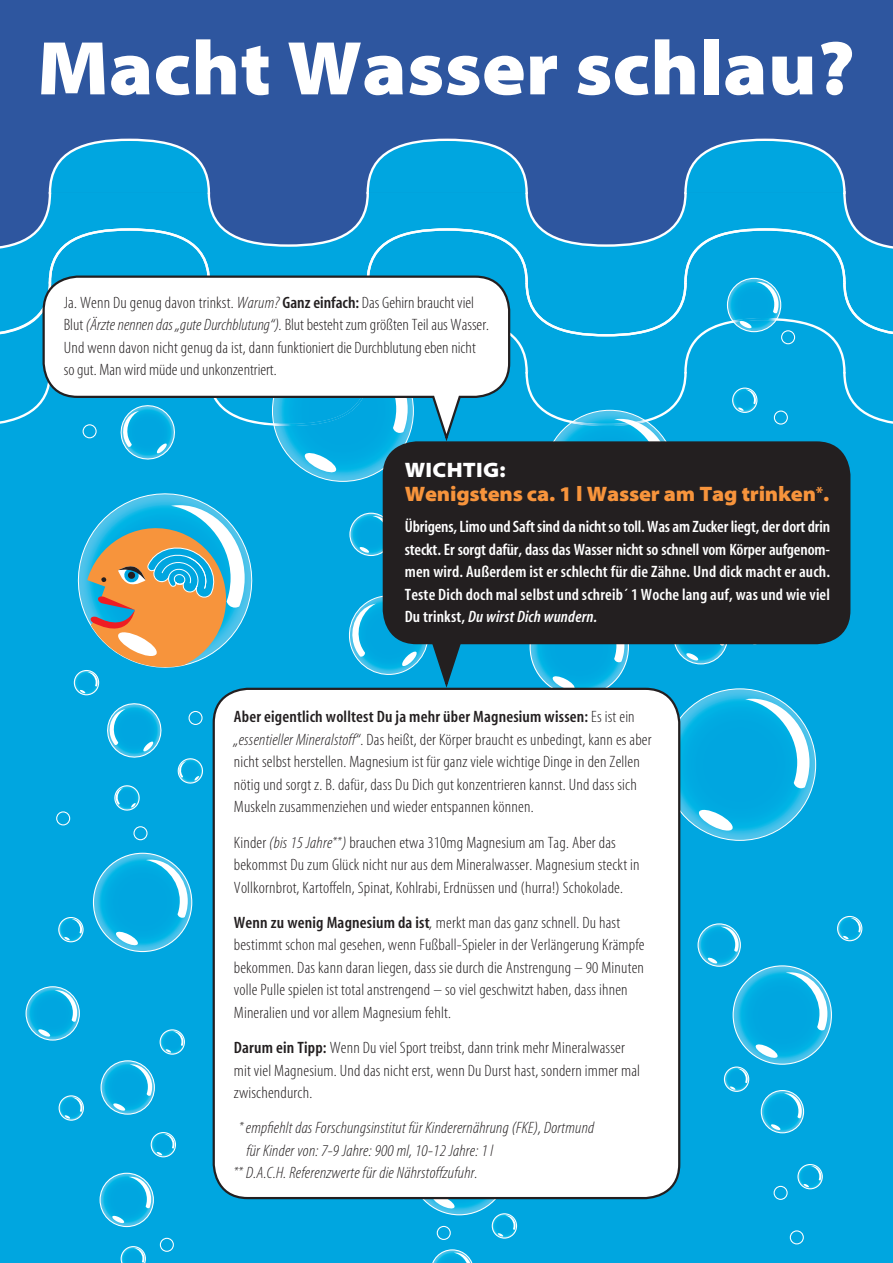
<style>
.page{position:relative;width:893px;height:1263px;background:#2e569f}
.page>*{position:absolute;margin:0;border:0;box-sizing:border-box;transform-origin:0 0}
.t1{font:76.8px "Myriad MM Black Semi Exten";color:#fff}
.t2{font:21px/24px "Myriad MM Black Semi Exten";letter-spacing:-.01em;color:#f7943c}
.t3{font:300 condensed 16.5px/22.5px "Myriad MM";letter-spacing:.01em;color:#231f20;scale:1.05 1}
.t4{font:600 condensed 16.5px/22.5px "Myriad MM";letter-spacing:.01em;color:#fff;text-align:justify}
.t5{font:italic 300 condensed 16.5px "Myriad MM";letter-spacing:.01em;color:#231f20;scale:1.05 1}
.s1{font-style:italic}
.s2{font-weight:600}
.s3{color:#fff}
</style>
<div class="page">
<div style="left:0;top:271px;width:893px;height:992px;background:#00a6e0"></div>
<img style="left:93px;top:853px;width:99px;height:98px">
<svg style="left:146px;top:860px;width:42px;height:58px"></svg>
<svg style="left:115px;top:931px;width:24px;height:15px"></svg>
<img style="left:733px;top:967px;width:98px;height:97px">
<svg style="left:786px;top:972px;width:41px;height:58px"></svg>
<svg style="left:755px;top:1043px;width:23px;height:16px"></svg>
<img style="left:410px;top:1199px;width:98px;height:16px">
<svg style="left:432px;top:1199px;width:23px;height:10px"></svg>
<img style="left:101px;top:1061px;width:52px;height:53px">
<div style="left:101px;top:1060px;width:54px;height:55px;border:1px solid #fff;border-radius:50%"></div>
<svg style="left:130px;top:1064px;width:22px;height:32px"></svg>
<svg style="left:113px;top:1103px;width:13px;height:8px"></svg>
<img style="left:100px;top:1173px;width:53px;height:53px">
<div style="left:100px;top:1173px;width:54px;height:54px;border:1px solid #fff;border-radius:50%"></div>
<svg style="left:129px;top:1177px;width:22px;height:31px"></svg>
<svg style="left:112px;top:1215px;width:13px;height:8px"></svg>
<img style="left:26px;top:987px;width:53px;height:53px">
<div style="left:26px;top:986px;width:54px;height:54px;border:1px solid #fff;border-radius:50%"></div>
<svg style="left:55px;top:990px;width:22px;height:32px"></svg>
<svg style="left:38px;top:1029px;width:13px;height:8px"></svg>
<svg style="left:432px;top:1249px;width:41px;height:14px"></svg>
<img style="left:761px;top:1090px;width:43px;height:43px">
<div style="left:761px;top:1090px;width:43px;height:43px;border:1px solid #fff;border-radius:50%"></div>
<svg style="left:784px;top:1093px;width:18px;height:25px"></svg>
<svg style="left:771px;top:1124px;width:10px;height:6px"></svg>
<img style="left:699px;top:925px;width:41px;height:41px">
<div style="left:697px;top:923px;width:44px;height:44px;border:1px solid #fff;border-radius:50%"></div>
<svg style="left:707px;top:927px;width:32px;height:37px"></svg>
<img style="left:59px;top:917px;width:24px;height:25px">
<div style="left:58px;top:917px;width:26px;height:25px;border:1px solid #fff;border-radius:50%"></div>
<svg style="left:64px;top:919px;width:18px;height:21px"></svg>
<img style="left:724px;top:1067px;width:25px;height:24px">
<div style="left:724px;top:1066px;width:25px;height:26px;border:1px solid #fff;border-radius:50%"></div>
<svg style="left:730px;top:1069px;width:18px;height:21px"></svg>
<img style="left:151px;top:1132px;width:24px;height:25px">
<div style="left:151px;top:1132px;width:25px;height:25px;border:1px solid #fff;border-radius:50%"></div>
<svg style="left:157px;top:1134px;width:17px;height:21px"></svg>
<img style="left:160px;top:1030px;width:24px;height:24px">
<div style="left:160px;top:1029px;width:25px;height:26px;border:1px solid #fff;border-radius:50%"></div>
<svg style="left:165px;top:1031px;width:18px;height:22px"></svg>
<img style="left:59px;top:1096px;width:24px;height:24px">
<div style="left:59px;top:1095px;width:25px;height:26px;border:1px solid #fff;border-radius:50%"></div>
<svg style="left:64px;top:1097px;width:18px;height:22px"></svg>
<svg style="left:107px;top:703px;width:55px;height:55px"></svg>
<svg style="left:114px;top:785px;width:26px;height:26px"></svg>
<svg style="left:177px;top:758px;width:26px;height:26px"></svg>
<svg style="left:121px;top:1246px;width:25px;height:17px"></svg>
<div style="left:74px;top:670px;width:25px;height:25px;border:1px solid #fff;border-radius:50%"></div>
<img style="left:492px;top:1214px;width:25px;height:24px">
<div style="left:492px;top:1213px;width:25px;height:25px;border:1px solid #fff;border-radius:50%"></div>
<svg style="left:498px;top:1215px;width:18px;height:22px"></svg>
<img style="left:838px;top:916px;width:24px;height:25px">
<div style="left:837px;top:916px;width:25px;height:25px;border:1px solid #fff;border-radius:50%"></div>
<svg style="left:843px;top:918px;width:18px;height:21px"></svg>
<img style="left:798px;top:1164px;width:24px;height:25px">
<div style="left:797px;top:1164px;width:26px;height:25px;border:1px solid #fff;border-radius:50%"></div>
<svg style="left:803px;top:1166px;width:18px;height:21px"></svg>
<img style="left:664px;top:689px;width:152px;height:151px;border-radius:76px">
<svg style="left:745px;top:699px;width:64px;height:89px"></svg>
<svg style="left:697px;top:808px;width:37px;height:24px"></svg>
<div style="left:56px;top:811px;width:14px;height:14px;border:1px solid #fff;border-radius:50%"></div>
<div style="left:189px;top:711px;width:14px;height:14px;border:1px solid #fff;border-radius:50%"></div>
<svg style="left:134px;top:827px;width:13px;height:13px"></svg>
<div style="left:133px;top:826px;width:15px;height:14px;border:1px solid #fff;border-radius:50%"></div>
<div style="left:160px;top:1238px;width:14px;height:14px;border:1px solid #fff;border-radius:50%"></div>
<div style="left:437px;top:1226px;width:14px;height:14px;border:1px solid #fff;border-radius:50%"></div>
<div style="left:790px;top:1230px;width:14px;height:14px;border:1px solid #fff;border-radius:50%"></div>
<div style="left:774px;top:1186px;width:14px;height:14px;border:1px solid #fff;border-radius:50%"></div>
<div style="left:214px;top:689px;width:465px;height:509px;background:#fff;border-radius:34px"></div>
<svg style="left:0;top:138px;width:893px;height:555px"></svg>
<div style="left:383px;top:441px;width:467px;height:203px;background:#231f20;border-radius:34px"></div>
<p class="t1" style="left:37px;top:28px;width:820px">Macht Wasser schlau?</p>
<p class="t3" style="left:64px;top:292px;width:407px">Ja. Wenn Du genug davon trinkst. <span class="s1">Warum?</span> <span class="s2">Ganz einfach:</span> Das Gehirn braucht viel Blut <span class="s1">(Ärzte nennen das „gute Durchblutung“).</span> Blut besteht zum größten Teil aus Wasser.<br>Und wenn davon nicht genug da ist, dann funktioniert die Durchblutung eben nicht so gut. Man wird müde und unkonzentriert.</p>
<p class="t2" style="left:405px;top:459px;width:426px"><span class="s3">WICHTIG:<br></span>Wenigstens ca. 1 l Wasser am Tag trinken<sup>*</sup>.</p>
<p class="t4" style="left:405px;top:516px;width:427px">Übrigens, Limo und Saft sind da nicht so toll. Was am Zucker liegt, der dort drin steckt. Er sorgt dafür, dass das Wasser nicht so schnell vom Körper aufgenom&shy;men wird. Außerdem ist er schlecht für die Zähne. Und dick macht er auch.<br>Teste Dich doch mal selbst und schreib´ 1 Woche lang auf, was und wie viel Du trinkst, <span class="s1">Du wirst Dich wundern.</span></p>
<p class="t3" style="left:234px;top:706px;width:399px"><span class="s2">Aber eigentlich wolltest Du ja mehr über Magnesium wissen:</span> Es ist ein <span class="s1">„essentieller Mineralstoff“</span>. Das heißt, der Körper braucht es unbedingt, kann es aber nicht selbst herstellen. Magnesium ist für ganz viele wichtige Dinge in den Zellen nötig und sorgt z. B. dafür, dass Du Dich gut konzentrieren kannst. Und dass sich Muskeln zusammenziehen und wieder entspannen können.</p>
<p class="t3" style="left:234px;top:832px;width:388px">Kinder <span class="s1">(bis 15 Jahre</span><sup>**</sup><span class="s1">)</span> brauchen etwa 310mg Magnesium am Tag. Aber das bekommst Du zum Glück nicht nur aus dem Mineralwasser. Magnesium steckt in<br>Vollkornbrot, Kartoffeln, Spinat, Kohlrabi, Erdnüssen und (hurra!) Schokolade.</p>
<p class="t3" style="left:234px;top:912px;width:393px"><span class="s2">Wenn zu wenig Magnesium da ist</span><span class="s1">,</span> merkt man das ganz schnell. Du hast bestimmt schon mal gesehen, wenn Fußball-Spieler in der Verlängerung Krämpfe bekommen. Das kann daran liegen, dass sie durch die Anstrengung – 90 Minuten volle Pulle spielen ist total anstrengend – so viel geschwitzt haben, dass ihnen Mineralien und vor allem Magnesium fehlt.</p>
<p class="t3" style="left:234px;top:1037px;width:388px"><span class="s2">Darum ein Tipp:</span> Wenn Du viel Sport treibst, dann trink mehr Mineralwasser mit viel Magnesium. Und das nicht erst, wenn Du Durst hast, sondern immer mal zwischendurch.</p>
<p class="t5" style="left:239px;top:1120px;width:340px"><sup>*</sup> empfiehlt das Forschungsinstitut für Kinderernährung (FKE), Dortmund</p>
<p class="t5" style="left:246px;top:1142px;width:237px">für Kinder von: 7-9 Jahre: 900 ml, 10-12 Jahre: 1 l</p>
<p class="t5" style="left:234px;top:1165px;width:234px"><sup>**</sup> D.A.C.H. Referenzwerte für die Nährstoffzufuhr.</p>
</div>
